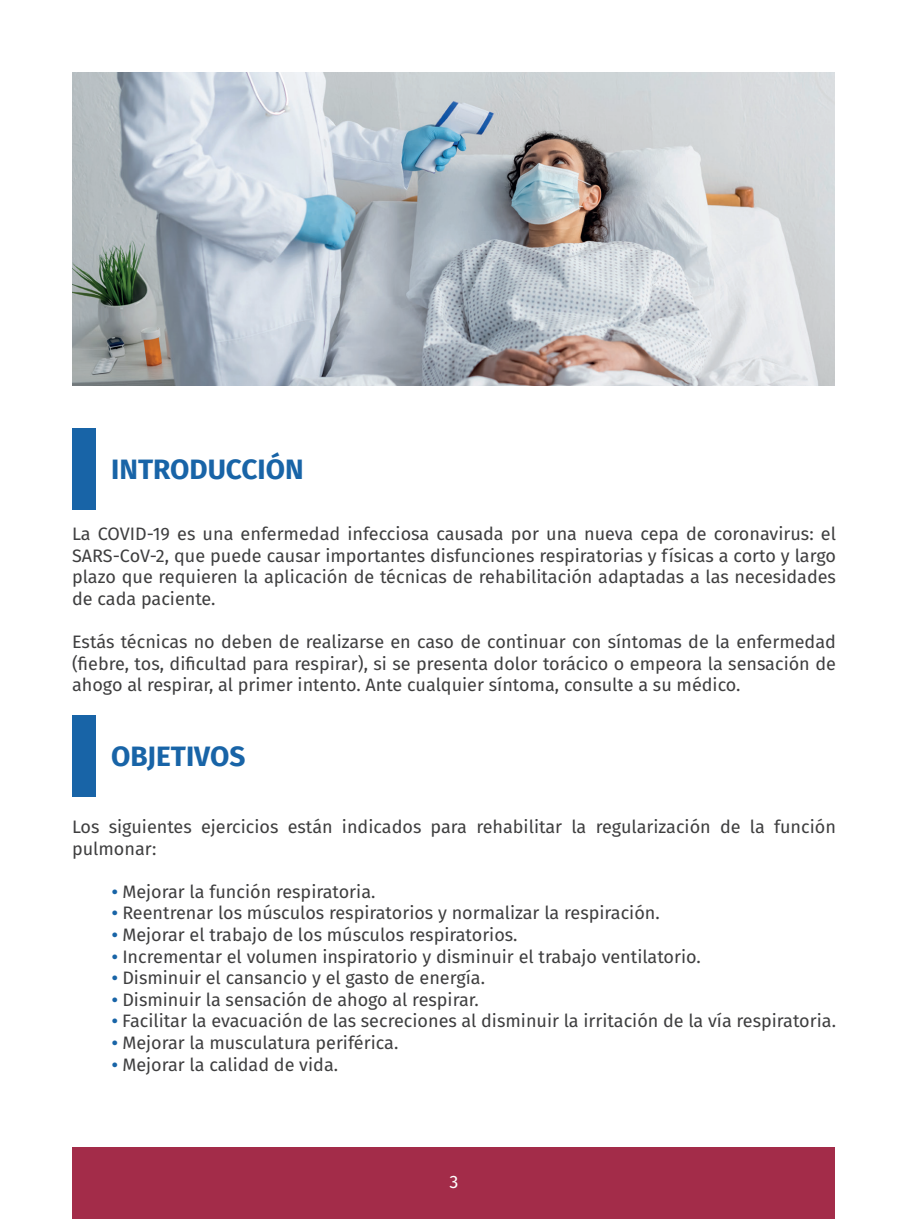
<style>
.page{position:relative;width:908px;height:1219px;background:#fff}
.page>*{position:absolute;margin:0;border:0;box-sizing:border-box;transform-origin:0 0}
.t1{font:700 28px "Fira Sans";color:#1864a7}
.t2{font:18px/21.6px "Fira Sans";color:#3e3e3f;text-align:justify}
.t3{font:18px "Fira Sans";color:#fff}
.s1{font-weight:600;color:#1864a7}
</style>
<div class="page">
<div style="left:72px;top:1147px;width:761px;height:72px;background:#a32c49"></div>
<img style="left:72px;top:72px;width:761px;height:314px">
<div style="left:72px;top:428px;width:24px;height:82px;background:#1864a7"></div>
<div style="left:72px;top:715px;width:24px;height:81px;background:#1864a7"></div>
<h1 class="t1" style="left:111px;top:446px;width:194px">INTRODUCCIÓN</h1>
<p class="t2" style="left:72px;top:523px;width:765px">La COVID-19 es una enfermedad infecciosa causada por una nueva cepa de coronavirus: el SARS-CoV-2, que puede causar importantes disfunciones respiratorias y físicas a corto y largo plazo que requieren la aplicación de técnicas de rehabilitación adaptadas a las necesidades de cada paciente.</p>
<p class="t2" style="left:72px;top:631px;width:765px">Estás técnicas no deben de realizarse en caso de continuar con síntomas de la enfermedad (fiebre, tos, dificultad para respirar), si se presenta dolor torácico o empeora la sensación de ahogo al respirar, al primer intento. Ante cualquier síntoma, consulte a su médico.</p>
<h1 class="t1" style="left:111px;top:732px;width:136px">OBJETIVOS</h1>
<p class="t2" style="left:72px;top:815px;width:765px">Los siguientes ejercicios están indicados para rehabilitar la regularización de la función pulmonar:</p>
<p class="t2" style="left:112px;top:880px;width:265px"><span class="s1">•</span> Mejorar la función respiratoria.</p>
<p class="t2" style="left:112px;top:902px;width:549px"><span class="s1">•</span> Reentrenar los músculos respiratorios y normalizar la respiración.</p>
<p class="t2" style="left:112px;top:923px;width:407px"><span class="s1">•</span> Mejorar el trabajo de los músculos respiratorios.</p>
<p class="t2" style="left:112px;top:945px;width:590px"><span class="s1">•</span> Incrementar el volumen inspiratorio y disminuir el trabajo ventilatorio.</p>
<p class="t2" style="left:112px;top:967px;width:374px"><span class="s1">•</span> Disminuir el cansancio y el gasto de energía.</p>
<p class="t2" style="left:112px;top:988px;width:368px"><span class="s1">•</span> Disminuir la sensación de ahogo al respirar.</p>
<p class="t2" style="left:112px;top:1010px;width:725px"><span class="s1">•</span> Facilitar la evacuación de las secreciones al disminuir la irritación de la vía respiratoria.</p>
<p class="t2" style="left:112px;top:1031px;width:288px"><span class="s1">•</span> Mejorar la musculatura periférica.</p>
<p class="t2" style="left:112px;top:1053px;width:228px"><span class="s1">•</span> Mejorar la calidad de vida.</p>
<p class="t3" style="left:449px;top:1169px;width:10px">3</p>
</div>
